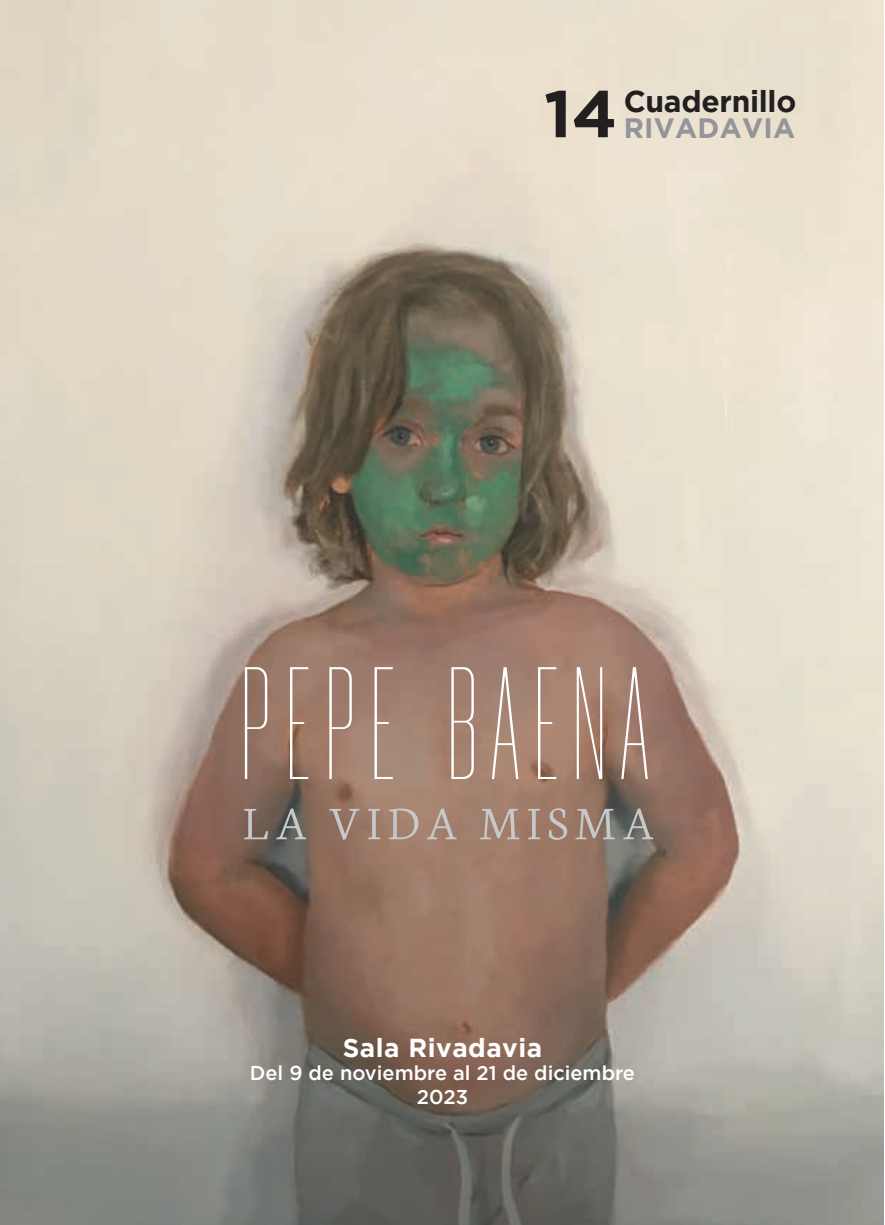
<style>
.page{position:relative;width:885px;height:1225px;background:#fff}
.page>*{position:absolute;margin:0;border:0;box-sizing:border-box;transform-origin:0 0}
.t1{font:100 160px "Morganite";letter-spacing:.09em;color:#fff}
.t2{font:700 66px "Gotham";color:#231f20}
.t3{font:50px "Neuton SC Light";letter-spacing:.12em;color:#c7c8ca}
.t4{font:700 30px "Gotham";letter-spacing:-.01em;color:#231f20}
.t5{font:700 28px "Gotham";letter-spacing:.01em;color:#939598}
.t6{font:700 26px "Gotham";letter-spacing:.02em;color:#fff}
.t7{font:500 20px/24px "Gotham";color:#fff;text-align:center}
</style>
<div class="page">
<img style="left:0;top:0;width:883px;height:1225px">
<h2 class="t2" style="left:544px;top:76px;width:75px">14</h2>
<h3 class="t4" style="left:623px;top:84px;width:174px">Cuadernillo</h3>
<h3 class="t5" style="left:623px;top:112px;width:173px">RIVADAVIA</h3>
<h1 class="t1" style="left:240px;top:645px;width:409px">PEPE BAENA</h1>
<h3 class="t3" style="left:243px;top:797px;width:413px">LA VIDA MISMA</h3>
<h3 class="t6" style="left:343px;top:1032px;width:201px">Sala Rivadavia</h3>
<p class="t7" style="left:250px;top:1060px;width:386px">Del 9 de noviembre al 21 de diciembre<br>2023</p>
</div>
